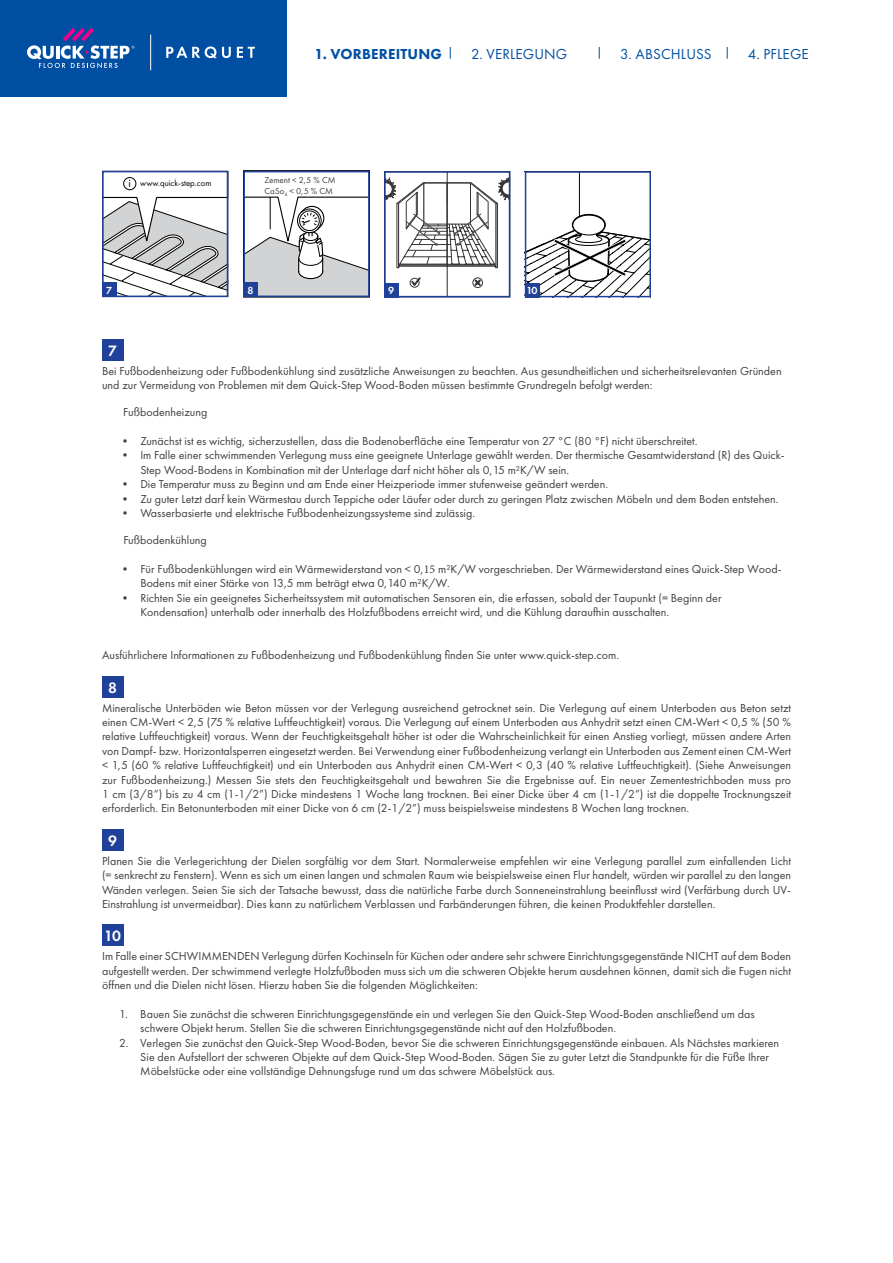
<style>
.page{position:relative;width:893px;height:1263px;background:#fff}
.page>*{position:absolute;margin:0;border:0;box-sizing:border-box;transform-origin:0 0}
.t1{font:600 15.6px "Futura PT";color:#fff}
.t2{font:15px "Futura PT";letter-spacing:.01em;color:#004fa3}
.t3{font:800 15px "Futura PT";letter-spacing:.01em;color:#004fa3}
.t4{font:12px/14.4px "Futura PT";color:#404042}
.t5{font:600 10.65px "Futura PT";color:#fff}
.t6{font:9px/10.8px "Futura PT";color:#404042}
.t7{font:8.85px/10.6px "Futura Boo";color:#000}
.t8{font:8.85px "Futura PT";color:#000}
.s1{font-size:11.85px}
.s2{font-family:"Minion Pro"}
</style>
<div class="page">
<svg style="left:105px;top:177px;width:120px;height:117px"></svg>
<div style="left:123px;top:177px;width:13px;height:13px;border:1px solid #000;border-radius:50%"></div>
<div style="left:102px;top:171px;width:126px;height:126px;border:2px solid #1f419a"></div>
<svg style="left:472px;top:277px;width:11px;height:11px"></svg>
<svg style="left:410px;top:277px;width:11px;height:11px"></svg>
<hr style="left:447px;top:172px;width:1px;height:125px;background:#363637">
<svg style="left:387px;top:174px;width:120px;height:94px"></svg>
<div style="left:384px;top:171px;width:126px;height:126px;border:2px solid #1f419a"></div>
<svg style="left:528px;top:174px;width:120px;height:120px"></svg>
<div style="left:525px;top:171px;width:126px;height:126px;border:2px solid #1f419a"></div>
<svg style="left:246px;top:196px;width:121px;height:98px"></svg>
<div style="left:243px;top:171px;width:127px;height:126px;border:2px solid #1f419a"></div>
<div style="left:102px;top:283px;width:14px;height:14px;background:#1f419a"></div>
<div style="left:384px;top:283px;width:14px;height:14px;background:#1f419a"></div>
<div style="left:525px;top:283px;width:14px;height:14px;background:#1f419a"></div>
<div style="left:243px;top:283px;width:15px;height:14px;background:#1f419a"></div>
<div style="left:0;top:0;width:287px;height:97px;background:#004fa3"></div>
<hr style="left:150px;top:35px;width:1px;height:35px;background:#fff">
<svg style="left:27px;top:28px;width:107px;height:40px"></svg>
<svg style="left:166px;top:47px;width:65px;height:11px"></svg>
<svg style="left:237px;top:47px;width:18px;height:11px"></svg>
<svg style="left:727px;top:47px;width:1px;height:12px"></svg>
<svg style="left:599px;top:47px;width:1px;height:12px"></svg>
<svg style="left:450px;top:47px;width:1px;height:12px"></svg>
<div style="left:102px;top:339px;width:21px;height:21px;background:#1f419a"></div>
<div style="left:102px;top:676px;width:21px;height:21px;background:#1f419a"></div>
<div style="left:102px;top:829px;width:21px;height:21px;background:#1f419a"></div>
<div style="left:102px;top:925px;width:21px;height:21px;background:#1f419a"></div>
<p class="t3" style="left:314px;top:44px;width:129px">1. VORBEREITUNG</p>
<p class="t2" style="left:471px;top:45px;width:98px">2. VERLEGUNG</p>
<p class="t2" style="left:620px;top:45px;width:93px">3. ABSCHLUSS</p>
<p class="t2" style="left:748px;top:45px;width:62px">4. PFLEGE</p>
<p class="t8" style="left:128px;top:178px;width:84px"><span class="s1">i</span> www.quick-step.com</p>
<p class="t7" style="left:270px;top:173px;width:70px">Cement &lt; 2,5% CM<br>CaSo<sub>4</sub> &lt; 0,5% CM</p>
<p class="t6" style="left:264px;top:174px;width:73px">Zement &lt; 2,5 % CM<br>CaSo<sub>4</sub> &lt; 0,5 % CM</p>
<p class="t5" style="left:106px;top:284px;width:8px">7</p>
<p class="t5" style="left:248px;top:284px;width:8px">8</p>
<p class="t5" style="left:388px;top:284px;width:8px">9</p>
<p class="t5" style="left:526px;top:284px;width:13px">10</p>
<h1 class="t1" style="left:108px;top:341px;width:10px">7</h1>
<p class="t4" style="left:102px;top:363px;width:681px">Bei Fußbodenheizung oder Fußbodenkühlung sind zusätzliche Anweisungen zu beachten. Aus gesundheitlichen und sicherheitsrelevanten Gründen und zur Vermeidung von Problemen mit dem Quick-Step Wood-Boden müssen bestimmte Grundregeln befolgt werden:</p>
<p class="t4" style="left:123px;top:405px;width:85px">Fußbodenheizung</p>
<p class="t4" style="left:119px;top:434px;width:580px">• Zunächst ist es wichtig, sicherzustellen, dass die Bodenoberfläche eine Temperatur von 27 °C (80 °F) nicht überschreitet.</p>
<p class="t4" style="left:140px;top:448px;width:646px;text-indent:-21px">• Im Falle einer schwimmenden Verlegung muss eine geeignete Unterlage gewählt werden. Der thermische Gesamtwiderstand (R) des Quick-<br>Step Wood-Bodens in Kombination mit der Unterlage darf nicht höher als 0,15 m²K/W sein.</p>
<p class="t4" style="left:119px;top:477px;width:491px">• Die Temperatur muss zu Beginn und am Ende einer Heizperiode immer stufenweise geändert werden.</p>
<p class="t4" style="left:119px;top:491px;width:661px">• Zu guter Letzt darf kein Wärmestau durch Teppiche oder Läufer oder durch zu geringen Platz zwischen Möbeln und dem Boden entstehen.</p>
<p class="t4" style="left:119px;top:506px;width:358px">• Wasserbasierte und elektrische Fußbodenheizungssysteme sind zulässig.</p>
<p class="t4" style="left:123px;top:533px;width:85px">Fußbodenkühlung</p>
<p class="t4" style="left:140px;top:562px;width:643px;text-indent:-21px">• Für Fußbodenkühlungen wird ein Wärmewiderstand von &lt; 0,<span class="s2">15</span> m²K/W vorgeschrieben. Der Wärmewiderstand eines Quick-Step Wood-<br>Bodens mit einer Stärke von 13,5 mm beträgt etwa 0,140 m²K/W.</p>
<p class="t4" style="left:140px;top:590px;width:583px;text-indent:-21px">• Richten Sie ein geeignetes Sicherheitssystem mit automatischen Sensoren ein, die erfassen, sobald der Taupunkt (= Beginn der<br>Kondensation) unterhalb oder innerhalb des Holzfußbodens erreicht wird, und die Kühlung daraufhin ausschalten.</p>
<p class="t4" style="left:102px;top:648px;width:518px">Ausführlichere Informationen zu Fußbodenheizung und Fußbodenkühlung finden Sie unter www.quick-step.com.</p>
<h1 class="t1" style="left:108px;top:678px;width:10px">8</h1>
<p class="t4" style="left:102px;top:700px;width:691px;text-align:justify">Mineralische Unterböden wie Beton müssen vor der Verlegung ausreichend getrocknet sein. Die Verlegung auf einem Unterboden aus Beton setzt einen CM-Wert &lt; 2,5 (75 % relative Luftfeuchtigkeit) voraus. Die Verlegung auf einem Unterboden aus Anhydrit setzt einen CM-Wert &lt; 0,5 % (50 % relative Luftfeuchtigkeit) voraus. Wenn der Feuchtigkeitsgehalt höher ist oder die Wahrscheinlichkeit für einen Anstieg vorliegt, müssen andere Arten von Dampf- bzw. Horizontalsperren eingesetzt werden. Bei Verwendung einer Fußbodenheizung verlangt ein Unterboden aus Zement einen CM-Wert &lt; 1,5 (60 % relative Luftfeuchtigkeit) und ein Unterboden aus Anhydrit einen CM-Wert &lt; 0,3 (40 % relative Luftfeuchtigkeit). (Siehe Anweisungen zur Fußbodenheizung.) Messen Sie stets den Feuchtigkeitsgehalt und bewahren Sie die Ergebnisse auf. Ein neuer Zementestrichboden muss pro 1 cm (3/8”) bis zu 4 cm (1-1/2”) Dicke mindestens 1 Woche lang trocknen. Bei einer Dicke über 4 cm (1-1/2”) ist die doppelte Trocknungszeit erforderlich. Ein Betonunterboden mit einer Dicke von 6 cm (2-1/2”) muss beispielsweise mindestens 8 Wochen lang trocknen.</p>
<h1 class="t1" style="left:108px;top:831px;width:10px">9</h1>
<p class="t4" style="left:102px;top:853px;width:691px;text-align:justify">Planen Sie die Verlegerichtung der Dielen sorgfältig vor dem Start. Normalerweise empfehlen wir eine Verlegung parallel zum einfallenden Licht (= senkrecht zu Fenstern). Wenn es sich um einen langen und schmalen Raum wie beispielsweise einen Flur handelt, würden wir parallel zu den langen Wänden verlegen. Seien Sie sich der Tatsache bewusst, dass die natürliche Farbe durch Sonneneinstrahlung beeinflusst wird (Verfärbung durch UV-Einstrahlung ist unvermeidbar). Dies kann zu natürlichem Verblassen und Farbänderungen führen, die keinen Produktfehler darstellen.</p>
<h1 class="t1" style="left:104px;top:926px;width:18px">10</h1>
<p class="t4" style="left:102px;top:949px;width:691px;text-align:justify">Im Falle einer SCHWIMMENDEN Verlegung dürfen Kochinseln für Küchen oder andere sehr schwere Einrichtungsgegenstände NICHT auf dem Boden aufgestellt werden. Der schwimmend verlegte Holzfußboden muss sich um die schweren Objekte herum ausdehnen können, damit sich die Fugen nicht öffnen und die Dielen nicht lösen. Hierzu haben Sie die folgenden Möglichkeiten:</p>
<p class="t4" style="left:140px;top:1006px;width:616px;text-indent:-21px">1. Bauen Sie zunächst die schweren Einrichtungsgegenstände ein und verlegen Sie den Quick-Step Wood-Boden anschließend um das schwere Objekt herum. Stellen Sie die schweren Einrichtungsgegenstände nicht auf den Holzfußboden.</p>
<p class="t4" style="left:140px;top:1035px;width:640px;text-indent:-21px">2. Verlegen Sie zunächst den Quick-Step Wood-Boden, bevor Sie die schweren Einrichtungsgegenstände einbauen. Als Nächstes markieren<br>Sie den Aufstellort der schweren Objekte auf dem Quick-Step Wood-Boden. Sägen Sie zu guter Letzt die Standpunkte für die Füße Ihrer<br>Möbelstücke oder eine vollständige Dehnungsfuge rund um das schwere Möbelstück aus.</p>
</div>
